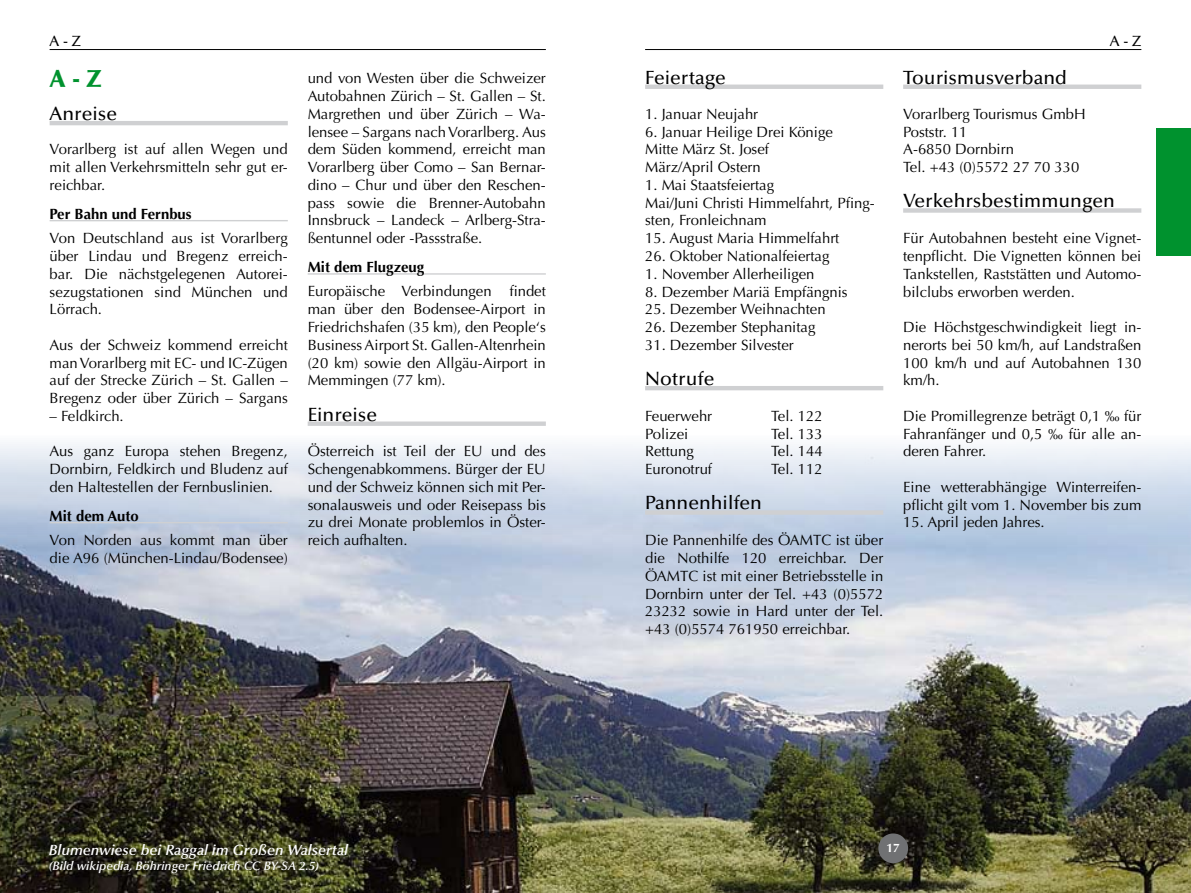
<style>
.page{position:relative;width:1191px;height:893px;background:#fff}
.page>*{position:absolute;margin:0;border:0;box-sizing:border-box;transform-origin:0 0}
.t1{font:900 24.5px "Optima LT Std";color:#00922e}
.t2{font:500 19.25px "Optima LT Std";color:#000}
.t3{font:14.88px/17.7px "Optima LT Std";color:#000;text-align:justify}
.t4{font:700 14.88px "Optima LT Std";color:#000}
.t5{font:italic 600 14.88px "Optima LT Std";color:#fff}
.t6{font:500 14.88px "Optima LT Std";color:#000}
.t7{font:italic 600 12.25px "Optima LT Std";color:#fff}
.t8{font:700 12.25px "Optima LT Std";color:#fff}
</style>
<div class="page">
<hr style="left:50px;top:49px;width:496px;height:1px;background:#000">
<hr style="left:645px;top:49px;width:496px;height:1px;background:#000">
<div style="left:1156px;top:128px;width:35px;height:127px;background:#00922e"></div>
<img style="left:0;top:444px;width:1191px;height:449px">
<hr style="left:50px;top:121px;width:238px;height:4px;background:#cfd0d2">
<hr style="left:50px;top:220px;width:238px;height:1px;background:#cfd0d2">
<hr style="left:50px;top:522px;width:238px;height:1px;background:#cfd0d2">
<hr style="left:308px;top:273px;width:238px;height:2px;background:#cfd0d2">
<div style="left:308px;top:421px;width:238px;height:5px;background:#cfd0d2"></div>
<hr style="left:645px;top:85px;width:238px;height:4px;background:#cfd0d2">
<hr style="left:645px;top:386px;width:238px;height:4px;background:#cfd0d2">
<div style="left:645px;top:510px;width:238px;height:5px;background:#cfd0d2"></div>
<hr style="left:903px;top:85px;width:238px;height:4px;background:#cfd0d2">
<div style="left:903px;top:208px;width:238px;height:5px;background:#cfd0d2"></div>
<div style="left:878px;top:833px;width:30px;height:30px;background:#707173;border-radius:50%"></div>
<p class="t6" style="left:50px;top:32px;width:33px">A - Z</p>
<p class="t6" style="left:1110px;top:32px;width:33px">A - Z</p>
<h1 class="t1" style="left:50px;top:65px;width:53px">A - Z</h1>
<p class="t2" style="left:50px;top:103px;width:69px">Anreise</p>
<p class="t3" style="left:50px;top:141px;width:240px">Vorarlberg ist auf allen Wegen und mit allen Verkehrsmitteln sehr gut er&shy;reichbar.</p>
<p class="t4" style="left:50px;top:205px;width:144px">Per Bahn und Fernbus</p>
<p class="t3" style="left:50px;top:230px;width:240px">Von Deutschland aus ist Vorarlberg über Lindau und Bregenz erreich&shy;bar. Die nächstgelegenen Autorei&shy;sezugstationen sind München und Lörrach.</p>
<p class="t3" style="left:50px;top:336px;width:240px">Aus der Schweiz kommend erreicht man Vorarlberg mit EC- und IC-Zügen auf der Strecke Zürich – St. Gallen – Bregenz oder über Zürich – Sargans</p>
<p class="t3" style="left:50px;top:407px;width:76px">– Feldkirch.</p>
<p class="t3" style="left:50px;top:443px;width:240px">Aus ganz Europa stehen Bregenz, Dornbirn, Feldkirch und Bludenz auf den Haltestellen der Fernbuslinien.</p>
<p class="t4" style="left:50px;top:507px;width:91px">Mit dem Auto</p>
<p class="t3" style="left:50px;top:531px;width:240px">Von Norden aus kommt man über die A96 (München-Lindau/Bodensee)</p>
<p class="t2" style="left:903px;top:66px;width:165px">Tourismusverband</p>
<p class="t3" style="left:903px;top:105px;width:184px;text-align:left">Vorarlberg Tourismus GmbH<br>Poststr. 11<br>A-6850 Dornbirn<br>Tel. +43 (0)5572 27 70 330</p>
<p class="t2" style="left:903px;top:190px;width:213px">Verkehrsbestimmungen</p>
<p class="t3" style="left:903px;top:230px;width:240px">Für Autobahnen besteht eine Vignet&shy;tenpflicht. Die Vignetten können bei Tankstellen, Raststätten und Automo&shy;bilclubs erworben werden.</p>
<p class="t3" style="left:903px;top:318px;width:240px">Die Höchstgeschwindigkeit liegt in&shy;nerorts bei 50 km/h, auf Landstraßen 100 km/h und auf Autobahnen 130 km/h.</p>
<p class="t3" style="left:903px;top:407px;width:240px">Die Promillegrenze beträgt 0,1 ‰ für Fahranfänger und 0,5 ‰ für alle an&shy;deren Fahrer.</p>
<p class="t3" style="left:903px;top:478px;width:240px">Eine wetterabhängige Winterreifen&shy;pflicht gilt vom 1. November bis zum</p>
<p class="t3" style="left:903px;top:514px;width:143px">15. April jeden Jahres.</p>
<p class="t2" style="left:645px;top:66px;width:82px">Feiertage</p>
<p class="t3" style="left:645px;top:105px;width:115px">1. Januar Neujahr</p>
<p class="t3" style="left:645px;top:123px;width:189px;text-align:left">6. Januar Heilige Drei Könige<br>Mitte März St. Josef<br>März/April Ostern</p>
<p class="t3" style="left:645px;top:176px;width:231px;text-align:left">1. Mai Staatsfeiertag<br>Mai/Juni Christi Himmelfahrt, Pfing&shy;sten, Fronleichnam</p>
<p class="t3" style="left:645px;top:230px;width:196px">15. August Maria Himmelfahrt</p>
<p class="t3" style="left:645px;top:247px;width:186px">26. Oktober Nationalfeiertag</p>
<p class="t3" style="left:645px;top:265px;width:171px">1. November Allerheiligen</p>
<p class="t3" style="left:645px;top:283px;width:204px">8. Dezember Mariä Empfängnis</p>
<p class="t3" style="left:645px;top:301px;width:182px">25. Dezember Weihnachten</p>
<p class="t3" style="left:645px;top:318px;width:172px">26. Dezember Stephanitag</p>
<p class="t3" style="left:645px;top:336px;width:150px">31. Dezember Silvester</p>
<p class="t2" style="left:645px;top:368px;width:71px">Notrufe</p>
<p class="t3" style="left:645px;top:407px;width:69px">Feuerwehr</p>
<p class="t3" style="left:771px;top:407px;width:53px">Tel. 122</p>
<p class="t3" style="left:645px;top:425px;width:45px">Polizei</p>
<p class="t3" style="left:771px;top:425px;width:53px">Tel. 133</p>
<p class="t3" style="left:645px;top:443px;width:50px">Rettung</p>
<p class="t3" style="left:771px;top:443px;width:53px">Tel. 144</p>
<p class="t3" style="left:645px;top:460px;width:68px">Euronotruf</p>
<p class="t3" style="left:771px;top:460px;width:53px">Tel. 112</p>
<p class="t2" style="left:645px;top:492px;width:118px">Pannenhilfen</p>
<p class="t3" style="left:645px;top:532px;width:240px">Die Pannenhilfe des ÖAMTC ist über die Nothilfe 120 erreichbar. Der ÖAMTC ist mit einer Betriebsstelle in Dornbirn unter der Tel. +43 (0)5572<br>23232 sowie in Hard unter der Tel. +43 (0)5574 761950 erreichbar.</p>
<p class="t3" style="left:308px;top:70px;width:240px">und von Westen über die Schweizer Autobahnen Zürich – St. Gallen – St.<br>Margrethen und über Zürich – Wa&shy;lensee – Sargans nach Vorarlberg. Aus dem Süden kommend, erreicht man Vorarlberg über Como – San Bernar&shy;dino – Chur und über den Reschen&shy;pass sowie die Brenner-Autobahn Innsbruck – Landeck – Arlberg-Stra&shy;ßentunnel oder -Passstraße.</p>
<p class="t4" style="left:308px;top:259px;width:118px">Mit dem Flugzeug</p>
<p class="t3" style="left:308px;top:283px;width:240px">Europäische Verbindungen findet man über den Bodensee-Airport in Friedrichshafen (35 km), den People‘s Business Airport St. Gallen-Altenrhein (20 km) sowie den Allgäu-Airport in Memmingen (77 km).</p>
<p class="t2" style="left:308px;top:403px;width:71px">Einreise</p>
<p class="t3" style="left:308px;top:443px;width:240px">Österreich ist Teil der EU und des Schengenabkommens. Bürger der EU und der Schweiz können sich mit Per&shy;sonalausweis und oder Reisepass bis zu drei Monate problemlos in Öster&shy;reich aufhalten.</p>
<p class="t5" style="left:49px;top:841px;width:301px">Blumenwiese bei Raggal im Großen Walsertal</p>
<p class="t7" style="left:49px;top:859px;width:272px">(Bild wikipedia, Böhringer Friedrich CC BY-SA 2.5)</p>
<p class="t8" style="left:291px;top:841px;width:15px">16</p>
<p class="t8" style="left:886px;top:841px;width:15px">17</p>
</div>
